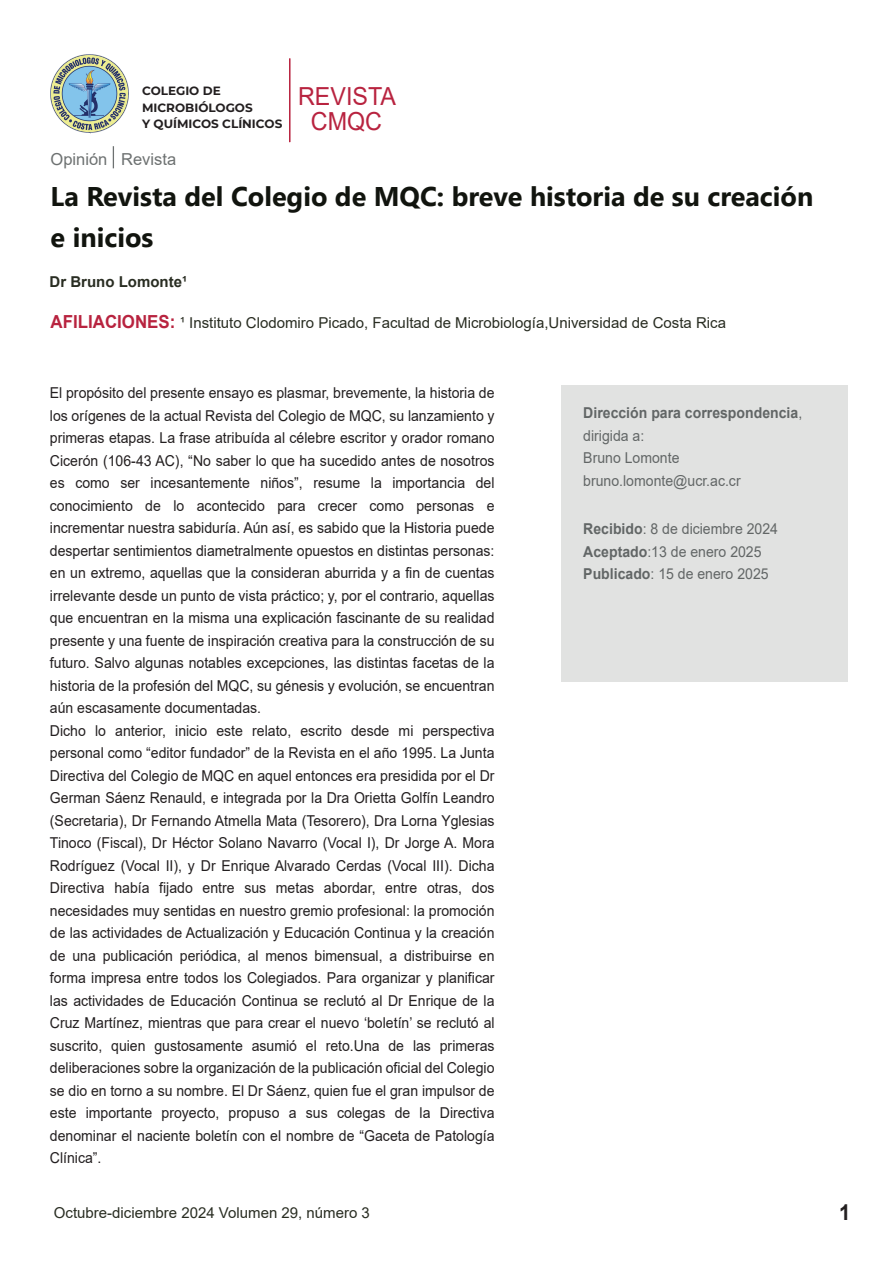
<style>
.page{position:relative;width:893px;height:1263px;background:#fff}
.page>*{position:absolute;margin:0;border:0;box-sizing:border-box;transform-origin:0 0}
.t1{font:700 27px/41.1px "Nirmala UI";color:#11140e}
.t2{font:24.9px/25.5px "Arial";color:#b8233f;text-align:center;scale:.94 1}
.t3{font:700 21.9px "Arial";color:#231f20;scale:.94 1}
.t4{font:16.5px "Arial";color:#6d7171}
.t5{font:15px/22.5px "Arial";color:#231f20;scale:.94 1}
.t6{font:15px/22.5px "Arial";color:#626666;scale:.94 1}
.t7{font:15px "Arial";color:#292d22}
.t8{font:700 15px "Arial";color:#292d22}
.t9{font:700 12px/16.8px "Montserrat";color:#231f20}
.s1{font-weight:700;font-size:18px;color:#b8233f}
.s2{font-weight:700}
</style>
<div class="page">
<hr style="left:289px;top:58px;width:2px;height:84px;background:#b8233f">
<div style="left:561px;top:386px;width:286px;height:296px;background:#e1e2e1"></div>
<svg style="left:113px;top:146px;width:1px;height:22px"></svg>
<img style="left:51px;top:55px;width:78px;height:79px">
<p class="t9" style="left:142px;top:81px;width:142px">COLEGIO DE<br>MICROBIÓLOGOS<br>Y QUÍMICOS CLÍNICOS</p>
<h2 class="t2" style="left:298px;top:83px;width:106px">REVISTA<br>CMQC</h2>
<p class="t4" style="left:51px;top:148px;width:127px">Opinión Revista</p>
<h1 class="t1" style="left:51px;top:174px;width:764px">La Revista del Colegio de MQC: breve historia de su creación e inicios</h1>
<p class="t8" style="left:50px;top:272px;width:139px">Dr Bruno Lomonte¹</p>
<p class="t7" style="left:51px;top:312px;width:677px"><span class="s1">AFILIACIONES:</span> ¹ Instituto Clodomiro Picado, Facultad de Microbiología,Universidad de Costa Rica</p>
<p class="t5" style="left:50px;top:382px;width:475px">El propósito del presente ensayo es plasmar, brevemente, la historia de los orígenes de la actual Revista del Colegio de MQC, su lanzamiento y primeras etapas. La frase atribuída al célebre escritor y orador romano Cicerón (106-43 AC), “No saber lo que ha sucedido antes de nosotros es como ser incesantemente niños”, resume la importancia del conocimiento de lo acontecido para crecer como personas e incrementar nuestra sabiduría. Aún así, es sabido que la Historia puede despertar sentimientos diametralmente opuestos en distintas personas: en un extremo, aquellas que la consideran aburrida y a fin de cuentas irrelevante desde un punto de vista práctico; y, por el contrario, aquellas que encuentran en la misma una explicación fascinante de su realidad presente y una fuente de inspiración creativa para la construcción de su futuro. Salvo algunas notables excepciones, las distintas facetas de la historia de la profesión del MQC, su génesis y evolución, se encuentran aún escasamente documentadas.<br>Dicho lo anterior, inicio este relato, escrito desde mi perspectiva personal como “editor fundador” de la Revista en el año 1995. La Junta Directiva del Colegio de MQC en aquel entonces era presidida por el Dr German Sáenz Renauld, e integrada por la Dra Orietta Golfín Leandro (Secretaria), Dr Fernando Atmella Mata (Tesorero), Dra Lorna Yglesias Tinoco (Fiscal), Dr Héctor Solano Navarro (Vocal I), Dr Jorge A. Mora Rodríguez (Vocal II), y Dr Enrique Alvarado Cerdas (Vocal III). Dicha Directiva había fijado entre sus metas abordar, entre otras, dos necesidades muy sentidas en nuestro gremio profesional: la promoción de las actividades de Actualización y Educación Continua y la creación de una publicación periódica, al menos bimensual, a distribuirse en forma impresa entre todos los Colegiados. Para organizar y planificar las actividades de Educación Continua se reclutó al Dr Enrique de la Cruz Martínez, mientras que para crear el nuevo ‘boletín’ se reclutó al suscrito, quien gustosamente asumió el reto.Una de las primeras deliberaciones sobre la organización de la publicación oficial del Colegio se dio en torno a su nombre. El Dr Sáenz, quien fue el gran impulsor de este importante proyecto, propuso a sus colegas de la Directiva denominar el naciente boletín con el nombre de “Gaceta de Patología Clínica”.</p>
<p class="t7" style="left:54px;top:1202px;width:317px">Octubre-diciembre 2024 Volumen 29, número 3</p>
<p class="t6" style="left:583px;top:402px;width:234px"><span class="s2">Dirección para correspondencia</span>, dirigida a:<br>Bruno Lomonte bruno.lomonte@ucr.ac.cr</p>
<p class="t6" style="left:583px;top:518px;width:209px"><span class="s2">Recibido</span>: 8 de diciembre 2024<br><span class="s2">Aceptado</span>:13 de enero 2025<br><span class="s2">Publicado</span>: 15 de enero 2025</p>
<h3 class="t3" style="left:839px;top:1197px;width:14px">1</h3>
</div>
